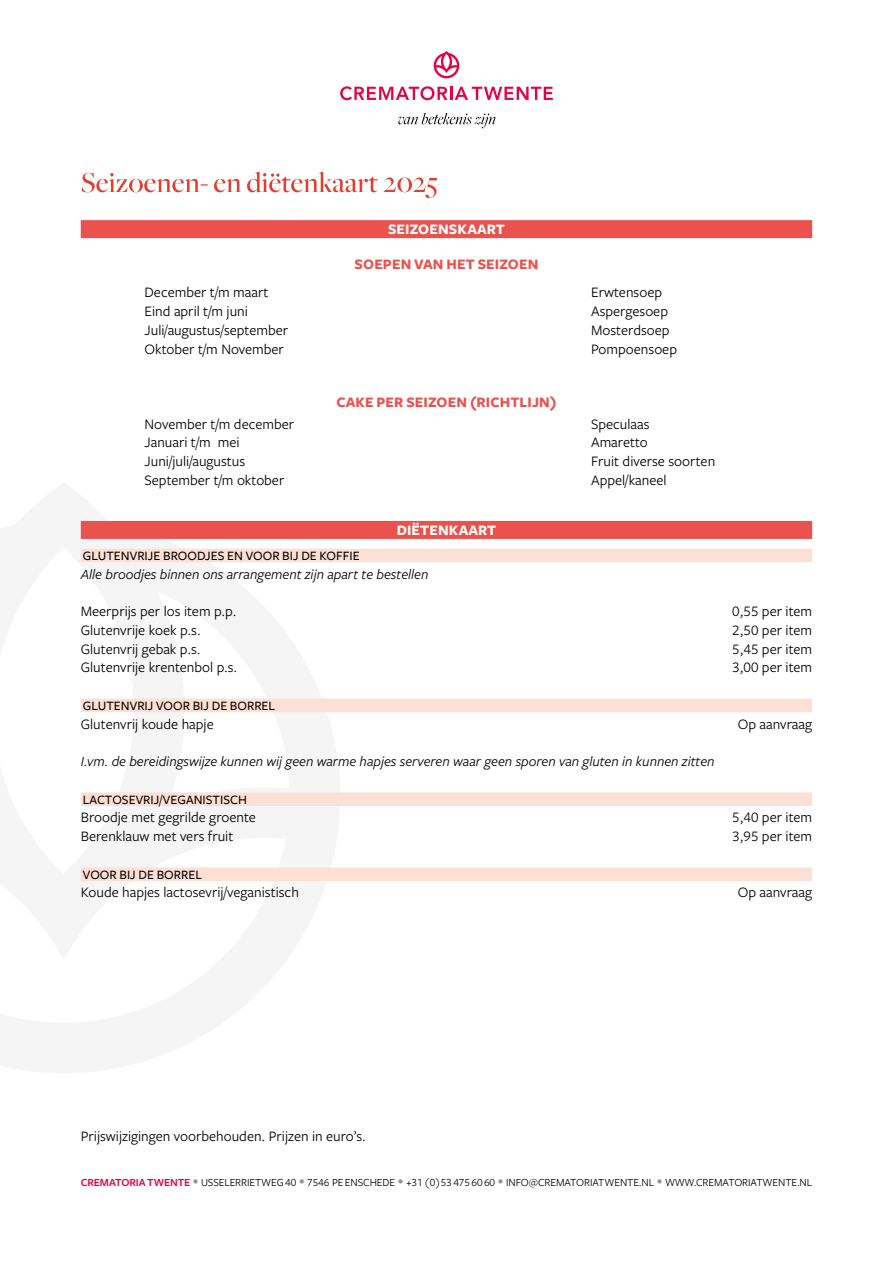
<style>
.page{position:relative;width:893px;height:1263px;background:#fff}
.page>*{position:absolute;margin:0;border:0;box-sizing:border-box;transform-origin:0 0}
.t1{font:15px "Freight Sans Pro";color:#000}
.t2{font:700 15px "Freight Sans";letter-spacing:.01em;color:#eb514d}
.t3{font:700 15px "Freight Sans";letter-spacing:.01em;color:#fff}
.t4{font:italic 14.7px "Freight Sans Pro";color:#000}
.t5{font:13.35px "Freight Sans Medium SC";letter-spacing:.005em;color:#000}
.t6{font:11.25px "Freight Sans Pro";letter-spacing:-.01em;color:#000}
.s1{font-weight:600;color:#e70043}
.s2{color:#949695}
</style>
<div class="page">
<svg style="left:80px;top:520px;width:260px;height:361px;fill:#f6f5f5"></svg>
<svg style="left:82px;top:172px;width:355px;height:26px"></svg>
<svg style="left:340px;top:86px;width:213px;height:14px"></svg>
<svg style="left:434px;top:51px;width:25px;height:27px"></svg>
<svg style="left:398px;top:113px;width:97px;height:15px"></svg>
<div style="left:81px;top:220px;width:731px;height:18px;background:#eb514d"></div>
<div style="left:81px;top:521px;width:731px;height:18px;background:#eb514d"></div>
<div style="left:81px;top:549px;width:731px;height:13px;background:#fcdfd5"></div>
<div style="left:81px;top:699px;width:731px;height:13px;background:#fcdfd5"></div>
<div style="left:81px;top:792px;width:731px;height:14px;background:#fcdfd5"></div>
<div style="left:81px;top:867px;width:731px;height:14px;background:#fcdfd5"></div>
<p class="t3" style="left:388px;top:221px;width:118px">SEIZOENSKAART</p>
<p class="t2" style="left:355px;top:256px;width:185px">SOEPEN VAN HET SEIZOEN</p>
<p class="t1" style="left:145px;top:282px;width:125px">December t/m maart</p>
<p class="t1" style="left:591px;top:282px;width:73px">Erwtensoep</p>
<p class="t1" style="left:145px;top:301px;width:105px">Eind april t/m juni</p>
<p class="t1" style="left:591px;top:301px;width:79px">Aspergesoep</p>
<p class="t1" style="left:145px;top:320px;width:145px">Juli/augustus/september</p>
<p class="t1" style="left:591px;top:320px;width:80px">Mosterdsoep</p>
<p class="t1" style="left:145px;top:339px;width:141px">Oktober t/m November</p>
<p class="t1" style="left:591px;top:339px;width:88px">Pompoensoep</p>
<p class="t2" style="left:336px;top:394px;width:222px">CAKE PER SEIZOEN (RICHTLIJN)</p>
<p class="t1" style="left:145px;top:414px;width:151px">November t/m december</p>
<p class="t1" style="left:591px;top:414px;width:60px">Speculaas</p>
<p class="t1" style="left:145px;top:432px;width:96px">Januari t/m mei</p>
<p class="t1" style="left:591px;top:432px;width:58px">Amaretto</p>
<p class="t1" style="left:145px;top:451px;width:102px">Juni/juli/augustus</p>
<p class="t1" style="left:591px;top:451px;width:126px">Fruit diverse soorten</p>
<p class="t1" style="left:145px;top:470px;width:141px">September t/m oktober</p>
<p class="t1" style="left:591px;top:470px;width:77px">Appel/kaneel</p>
<p class="t3" style="left:397px;top:522px;width:101px">DIËTENKAART</p>
<p class="t5" style="left:83px;top:548px;width:278px">GLUTENVRIJE BROODJES EN VOOR BIJ DE KOFFIE</p>
<p class="t4" style="left:81px;top:564px;width:349px">Alle broodjes binnen ons arrangement zijn apart te bestellen</p>
<p class="t1" style="left:81px;top:601px;width:157px">Meerprijs per los item p.p.</p>
<p class="t1" style="left:732px;top:601px;width:81px">0,55 per item</p>
<p class="t1" style="left:81px;top:620px;width:121px">Glutenvrije koek p.s.</p>
<p class="t1" style="left:732px;top:620px;width:81px">2,50 per item</p>
<p class="t1" style="left:81px;top:639px;width:121px">Glutenvrij gebak p.s.</p>
<p class="t1" style="left:732px;top:639px;width:81px">5,45 per item</p>
<p class="t1" style="left:81px;top:657px;width:158px">Glutenvrije krentenbol p.s.</p>
<p class="t1" style="left:732px;top:657px;width:81px">3,00 per item</p>
<p class="t5" style="left:83px;top:698px;width:194px">GLUTENVRIJ VOOR BIJ DE BORREL</p>
<p class="t1" style="left:81px;top:714px;width:134px">Glutenvrij koude hapje</p>
<p class="t1" style="left:738px;top:714px;width:76px">Op aanvraag</p>
<p class="t4" style="left:81px;top:752px;width:635px">I.vm. de bereidingswijze kunnen wij geen warme hapjes serveren waar geen sporen van gluten in kunnen zitten</p>
<p class="t5" style="left:83px;top:792px;width:166px">LACTOSEVRIJ/VEGANISTISCH</p>
<p class="t1" style="left:81px;top:807px;width:177px">Broodje met gegrilde groente</p>
<p class="t1" style="left:732px;top:807px;width:81px">5,40 per item</p>
<p class="t1" style="left:81px;top:826px;width:154px">Berenklauw met vers fruit</p>
<p class="t1" style="left:732px;top:826px;width:81px">3,95 per item</p>
<p class="t5" style="left:83px;top:867px;width:121px">VOOR BIJ DE BORREL</p>
<p class="t1" style="left:81px;top:882px;width:220px">Koude hapjes lactosevrij/veganistisch</p>
<p class="t1" style="left:738px;top:882px;width:76px">Op aanvraag</p>
<p class="t1" style="left:81px;top:1126px;width:287px">Prijswijzigingen voorbehouden. Prijzen in euro’s.</p>
<p class="t6" style="left:81px;top:1174px;width:733px"><span class="s1">CREMATORIA TWENTE</span> <span class="s2">•</span> USSELERRIETWEG 40 <span class="s2">•</span> 7546 PE ENSCHEDE <span class="s2">•</span> +31 (0)53 475 60 60 <span class="s2">•</span> INFO@CREMATORIATWENTE.NL <span class="s2">•</span> WWW.CREMATORIATWENTE.NL</p>
</div>
